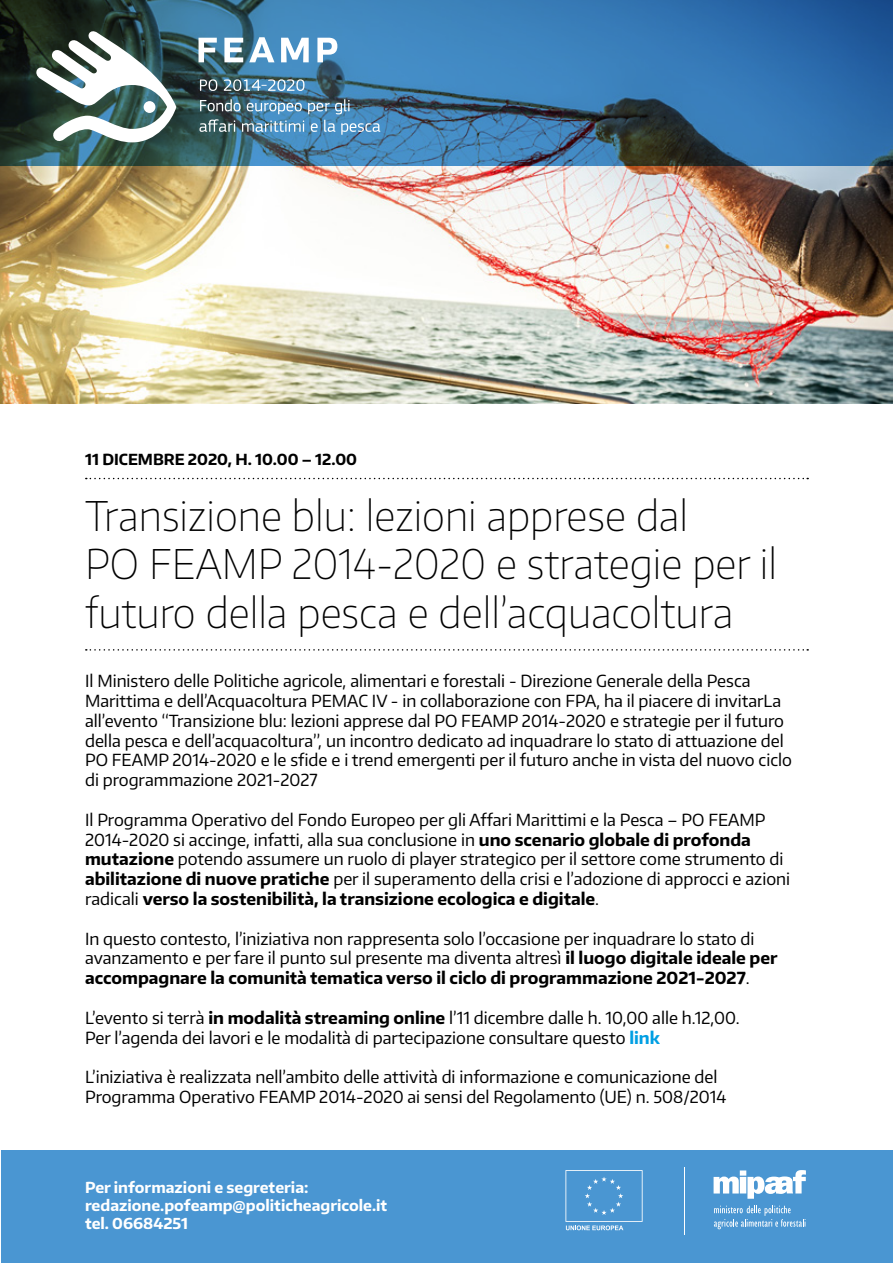
<style>
.page{position:relative;width:893px;height:1263px;background:#fff}
.page>*{position:absolute;margin:0;border:0;box-sizing:border-box;transform-origin:0 0}
.t1{font:100 40.5px/48.6px "Encode Sans Normal";color:#000}
.t2{font:16.5px/19.8px "Encode Sans Normal";color:#000}
.t3{font:700 15.15px "Encode Sans Normal";color:#000}
.t4{font:700 15px/18px "Encode Sans Normal";color:#fff}
.s1{font-weight:700}
.s2{font-weight:700;color:#009fe3}
</style>
<div class="page">
<img style="left:0;top:166px;width:893px;height:238px">
<svg style="left:86px;top:478px;width:722px;height:1px"></svg>
<svg style="left:86px;top:649px;width:722px;height:2px"></svg>
<svg style="left:0;top:0;width:893px;height:166px;background:#356c97"></svg>
<div style="left:1px;top:1150px;width:892px;height:113px;background:#4a96d2"></div>
<svg style="left:200px;top:79px;width:17px;height:12px"></svg>
<svg style="left:224px;top:79px;width:80px;height:12px"></svg>
<svg style="left:200px;top:99px;width:41px;height:12px"></svg>
<svg style="left:247px;top:103px;width:55px;height:11px"></svg>
<svg style="left:308px;top:99px;width:42px;height:15px"></svg>
<svg style="left:199px;top:119px;width:36px;height:13px"></svg>
<svg style="left:242px;top:120px;width:62px;height:12px"></svg>
<svg style="left:311px;top:123px;width:7px;height:9px"></svg>
<svg style="left:324px;top:120px;width:11px;height:12px"></svg>
<svg style="left:341px;top:123px;width:39px;height:12px"></svg>
<svg style="left:32px;top:28px;width:144px;height:117px"></svg>
<svg style="left:198px;top:38px;width:19px;height:24px"></svg>
<svg style="left:224px;top:38px;width:19px;height:24px"></svg>
<svg style="left:249px;top:37px;width:25px;height:25px"></svg>
<svg style="left:281px;top:38px;width:28px;height:24px"></svg>
<svg style="left:317px;top:38px;width:20px;height:24px"></svg>
<svg style="left:565px;top:1170px;width:78px;height:60px"></svg>
<hr style="left:684px;top:1168px;width:1px;height:67px;background:#fff">
<svg style="left:714px;top:1205px;width:91px;height:24px"></svg>
<svg style="left:714px;top:1170px;width:92px;height:29px"></svg>
<p class="t3" style="left:85px;top:449px;width:274px">11 DICEMBRE 2020, H. 10.00 – 12.00</p>
<h1 class="t1" style="left:85px;top:490px;width:694px">Transizione blu: lezioni apprese dal<br>PO FEAMP 2014-2020 e strategie per il futuro della pesca e dell’acquacoltura</h1>
<p class="t2" style="left:85px;top:671px;width:708px">Il Ministero delle Politiche agricole, alimentari e forestali - Direzione Generale della Pesca Marittima e dell’Acquacoltura PEMAC IV - in collaborazione con FPA, ha il piacere di invitarLa all’evento “Transizione blu: lezioni apprese dal PO FEAMP 2014-2020 e strategie per il futuro della pesca e dell’acquacoltura”, un incontro dedicato ad inquadrare lo stato di attuazione del PO FEAMP 2014-2020 e le sfide e i trend emergenti per il futuro anche in vista del nuovo ciclo di programmazione 2021-2027</p>
<p class="t2" style="left:85px;top:809px;width:706px">Il Programma Operativo del Fondo Europeo per gli Affari Marittimi e la Pesca – PO FEAMP 2014-2020 si accinge, infatti, alla sua conclusione in <span class="s1">uno scenario globale di profonda mutazione</span> potendo assumere un ruolo di player strategico per il settore come strumento di <span class="s1">abilitazione di nuove pratiche</span> per il superamento della crisi e l’adozione di approcci e azioni radicali <span class="s1">verso la sostenibilità, la transizione ecologica e digitale</span>.</p>
<p class="t2" style="left:85px;top:928px;width:694px">In questo contesto, l’iniziativa non rappresenta solo l’occasione per inquadrare lo stato di avanzamento e per fare il punto sul presente ma diventa altresì <span class="s1">il luogo digitale ideale per accompagnare la comunità tematica verso il ciclo di programmazione 2021-2027</span>.</p>
<p class="t2" style="left:85px;top:1007px;width:656px">L’evento si terrà <span class="s1">in modalità streaming online</span> l’11 dicembre dalle h. 10,00 alle h.12,00.<br>Per l’agenda dei lavori e le modalità di partecipazione consultare questo <span class="s2">link</span></p>
<p class="t2" style="left:85px;top:1067px;width:643px">L’iniziativa è realizzata nell’ambito delle attività di informazione e comunicazione del<br>Programma Operativo FEAMP 2014-2020 ai sensi del Regolamento (UE) n. 508/2014</p>
<p class="t4" style="left:85px;top:1178px;width:304px">Per informazioni e segreteria: redazione.pofeamp@politicheagricole.it tel. 06684251</p>
</div>
